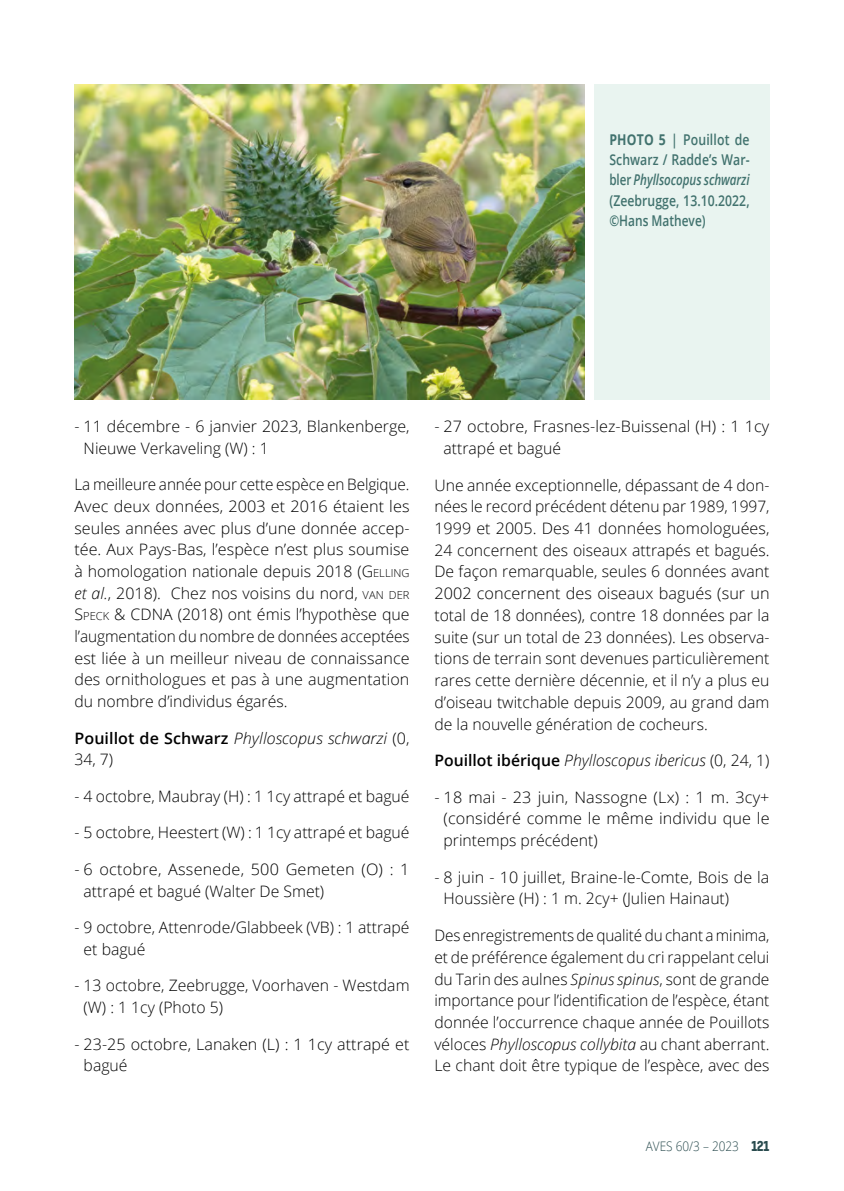
<style>
.page{position:relative;width:844px;height:1191px;background:#fff}
.page>*{position:absolute;margin:0;border:0;box-sizing:border-box;transform-origin:0 0}
.t1{font:300 15.75px/21.7px "Open Sans";color:#000}
.t2{font:italic 300 15.75px/21.7px "Open Sans";color:#000}
.t3{font:600 14.88px/20.1px "Open Sans";letter-spacing:.005em;color:#41726e;text-align:justify;scale:.82 1}
.t4{font:300 13.12px "Open Sans";color:#294b4e;scale:.9 1}
.s1{font-weight:700}
.s2{font-style:italic}
.s3{font-style:inherit}
.s4{font-size:11.03px}
.s5{font-weight:600;font-style:normal}
.s6{font-style:normal}
.s7{font-family:"Kelson";font-weight:700}
</style>
<div class="page">
<div style="left:594px;top:84px;width:175px;height:315px;background:#e9f4f0"></div>
<img style="left:74px;top:84px;width:510px;height:315px">
<p class="t3" style="left:609px;top:129px;width:172px"><span class="s1">PHOTO 5</span> | Pouillot de Schwarz / Radde’s War&shy;bler <span class="s2">Phyllsocopus schwarzi </span>(Zeebrugge, 13.10.2022, ©Hans Matheve)</p>
<p class="t1" style="left:84px;top:415px;width:327px;text-indent:-9px">- 11 décembre - 6 janvier 2023, Blankenberge,<br>Nieuwe Verkaveling (W) : 1</p>
<p class="t1" style="left:74px;top:473px;width:336px;text-align:justify">La meilleure année pour cette espèce en Belgique.<br>Avec deux données, 2003 et 2016 étaient les seules années avec plus d’une donnée accep&shy;tée. Aux Pays-Bas, l’espèce n’est plus soumise à homologation nationale depuis 2018 (<span class="s3">G</span><span class="s4">ELLING </span><span class="s2">et al.</span>, 2018). Chez nos voisins du nord, <span class="s4">VAN D ER </span><span class="s3">S</span><span class="s4">P ECK</span> <span class="s3">&amp; CDNA</span> (2018) ont émis l’hypothèse que l’augmentation du nombre de données acceptées est liée à un meilleur niveau de connaissance des ornithologues et pas à une augmentation du nombre d’individus égarés.</p>
<p class="t2" style="left:74px;top:726px;width:336px"><span class="s5">Pouillot de Schwarz</span> Phylloscopus schwarzi <span class="s6">(0,<br>34, 7)</span></p>
<p class="t1" style="left:74px;top:785px;width:336px">- 4 octobre, Maubray (H) : 1 1cy attrapé et bagué</p>
<p class="t1" style="left:74px;top:821px;width:336px">- 5 octobre, Heestert (W) : 1 1cy attrapé et bagué</p>
<p class="t1" style="left:84px;top:858px;width:327px;text-indent:-9px">- 6 octobre, Assenede, 500 Gemeten (O) : 1 attrapé et bagué (Walter De Smet)</p>
<p class="t1" style="left:84px;top:916px;width:327px;text-indent:-9px">- 9 octobre, Attenrode/Glabbeek (VB) : 1 attrapé et bagué</p>
<p class="t1" style="left:84px;top:974px;width:327px;text-indent:-9px">- 13 octobre, Zeebrugge, Voorhaven - Westdam (W) : 1 1cy (Photo 5)</p>
<p class="t1" style="left:84px;top:1032px;width:327px;text-indent:-9px">- 23-25 octobre, Lanaken (L) : 1 1cy attrapé et bagué</p>
<p class="t1" style="left:443px;top:415px;width:327px;text-indent:-9px">- 27 octobre, Frasnes-lez-Buissenal (H) : 1 1cy attrapé et bagué</p>
<p class="t1" style="left:434px;top:473px;width:337px;text-align:justify">Une année exceptionnelle, dépassant de 4 don&shy;nées le record précédent détenu par 1989, 1997, 1999 et 2005. Des 41 données homologuées, 24 concernent des oiseaux attrapés et bagués.<br>De façon remarquable, seules 6 données avant 2002 concernent des oiseaux bagués (sur un total de 18 données), contre 18 données par la suite (sur un total de 23 données). Les observa&shy;tions de terrain sont devenues particulièrement rares cette dernière décennie, et il n’y a plus eu d’oiseau twitchable depuis 2009, au grand dam de la nouvelle génération de cocheurs.</p>
<p class="t2" style="left:434px;top:749px;width:336px"><span class="s5">Pouillot ibérique</span> Phylloscopus ibericus <span class="s6">(0, 24, 1)</span></p>
<p class="t1" style="left:443px;top:785px;width:327px;text-align:justify;text-indent:-9px">- 18 mai - 23 juin, Nassogne (Lx) : 1 m. 3cy+ (considéré comme le même individu que le printemps précédent)</p>
<p class="t1" style="left:443px;top:865px;width:327px;text-indent:-9px">- 8 juin - 10 juillet, Braine-le-Comte, Bois de la<br>Houssière (H) : 1 m. 2cy+ (Julien Hainaut)</p>
<p class="t1" style="left:434px;top:924px;width:336px;text-align:justify">Des enregistrements de qualité du chant a minima, et de préférence également du cri rappelant celui du Tarin des aulnes <span class="s2">Spinus spinus</span>, sont de grande importance pour l’identification de l’espèce, étant donnée l’occurrence chaque année de Pouillots véloces <span class="s2">Phylloscopus collybita</span> au chant aberrant.<br>Le chant doit être typique de l’espèce, avec des</p>
<p class="t4" style="left:645px;top:1137px;width:139px">AVES 60/3 – 2023 <span class="s7">121</span></p>
</div>
